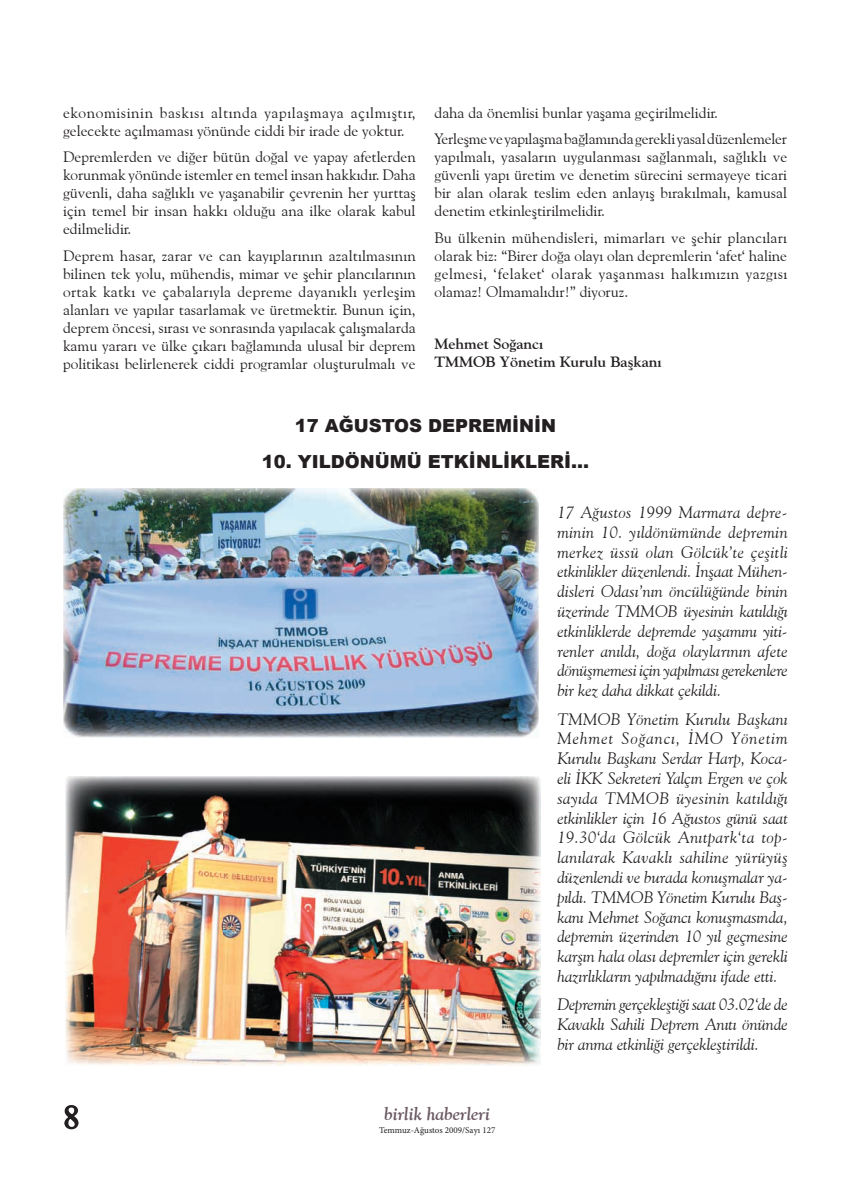
<style>
.page{position:relative;width:851px;height:1191px;background:#fff}
.page>*{position:absolute;margin:0;border:0;box-sizing:border-box;transform-origin:0 0}
.t1{font:33px "Times New Roman";color:#231f20}
.t2{font:900 18px "Arial";color:#231f20}
.t3{font:italic 700 18px "Goudy Old Style BT";color:#6c5a64}
.t4{font:italic 16.5px/19.8px "Goudy Old Style BT";color:#231f20;text-align:justify}
.t5{font:15px/18px "Goudy Old Style BT";color:#231f20;text-align:justify}
.t6{font:15px/18px "Goudy Old Style BT";letter-spacing:.04em;color:#231f20}
.t7{font:700 15px/18px "Goudy Old Style BT";color:#231f20}
.t8{font:9px "Minion Pro";color:#231f20}
</style>
<div class="page">
<svg style="left:64px;top:1105px;width:15px;height:25px"></svg>
<img style="left:66px;top:776px;width:474px;height:289px">
<img style="left:63px;top:488px;width:475px;height:249px">
<p class="t6" style="left:63px;top:103px;width:354px">ekonomisinin baskısı altında yapılaşmaya açılmıştır, gelecekte açılmaması yönünde ciddi bir irade de yoktur.</p>
<p class="t5" style="left:63px;top:148px;width:354px">Depremlerden ve diğer bütün doğal ve yapay afetlerden korunmak yönünde istemler en temel insan hakkıdır. Daha güvenli, daha sağlıklı ve yaşanabilir çevrenin her yurttaş için temel bir insan hakkı olduğu ana ilke olarak kabul edilmelidir.</p>
<p class="t5" style="left:63px;top:246px;width:354px">Deprem hasar, zarar ve can kayıplarının azaltılmasının bilinen tek yolu, mühendis, mimar ve şehir plancılarının ortak katkı ve çabalarıyla depreme dayanıklı yerleşim alanları ve yapılar tasarlamak ve üretmektir. Bunun için, deprem öncesi, sırası ve sonrasında yapılacak çalışmalarda kamu yararı ve ülke çıkarı bağlamında ulusal bir deprem politikası belirlenerek ciddi programlar oluşturulmalı ve</p>
<p class="t5" style="left:434px;top:99px;width:354px;line-height:26.5px">daha da önemlisi bunlar yaşama geçirilmelidir.<br>Yerleşme ve yapılaşma bağlamında gerekli yasal düzenlemeler</p>
<p class="t5" style="left:434px;top:148px;width:354px">yapılmalı, yasaların uygulanması sağlanmalı, sağlıklı ve güvenli yapı üretim ve denetim sürecini sermayeye ticari bir alan olarak teslim eden anlayış bırakılmalı, kamusal denetim etkinleştirilmelidir.</p>
<p class="t5" style="left:434px;top:228px;width:354px">Bu ülkenin mühendisleri, mimarları ve şehir plancıları olarak biz: “Birer doğa olayı olan depremlerin ‘afet‘ haline gelmesi, ‘felaket‘ olarak yaşanması halkımızın yazgısı olamaz! Olmamalıdır!” diyoruz.</p>
<p class="t7" style="left:434px;top:334px;width:229px">Mehmet Soğancı<br>TMMOB Yönetim Kurulu Başkanı</p>
<p class="t2" style="left:295px;top:413px;width:263px">17 AĞUSTOS DEPREMİNİN</p>
<p class="t2" style="left:262px;top:449px;width:328px">10. YILDÖNÜMÜ ETKİNLİKLERİ...</p>
<h1 class="t1" style="left:63px;top:1095px;width:18px">8</h1>
<p class="t3" style="left:384px;top:1103px;width:107px">birlik haberleri</p>
<p class="t8" style="left:379px;top:1124px;width:118px">Temmuz-Ağustos 2009/Sayı 127</p>
<p class="t4" style="left:557px;top:502px;width:232px">17 Ağustos 1999 Marmara depre&shy;minin 10. yıldönümünde depremin merkez üssü olan Gölcük’te çeşitli etkinlikler düzenlendi. İnşaat Mühen&shy;disleri Odası’nın öncülüğünde binin üzerinde TMMOB üyesinin katıldığı etkinliklerde depremde yaşamını yiti&shy;renler anıldı, doğa olaylarının afete dönüşmemesi için yapılması gerekenlere bir kez daha dikkat çekildi.</p>
<p class="t4" style="left:557px;top:708px;width:232px">TMMOB Yönetim Kurulu Başkanı Mehmet Soğancı, İMO Yönetim Kurulu Başkanı Serdar Harp, Koca&shy;eli İKK Sekreteri Yalçın Ergen ve çok sayıda TMMOB üyesinin katıldığı etkinlikler için 16 Ağustos günü saat 19.30‘da Gölcük Anıtpark‘ta top&shy;lanılarak Kavaklı sahiline yürüyüş düzenlendi ve burada konuşmalar ya&shy;pıldı. TMMOB Yönetim Kurulu Baş&shy;kanı Mehmet Soğancı konuşmasında, depremin üzerinden 10 yıl geçmesine karşın hala olası depremler için gerekli hazırlıkların yapılmadığını ifade etti.</p>
<p class="t4" style="left:557px;top:994px;width:232px">Depremin gerçekleştiği saat 03.02‘de de Kavaklı Sahili Deprem Anıtı önünde bir anma etkinliği gerçekleştirildi.</p>
</div>
